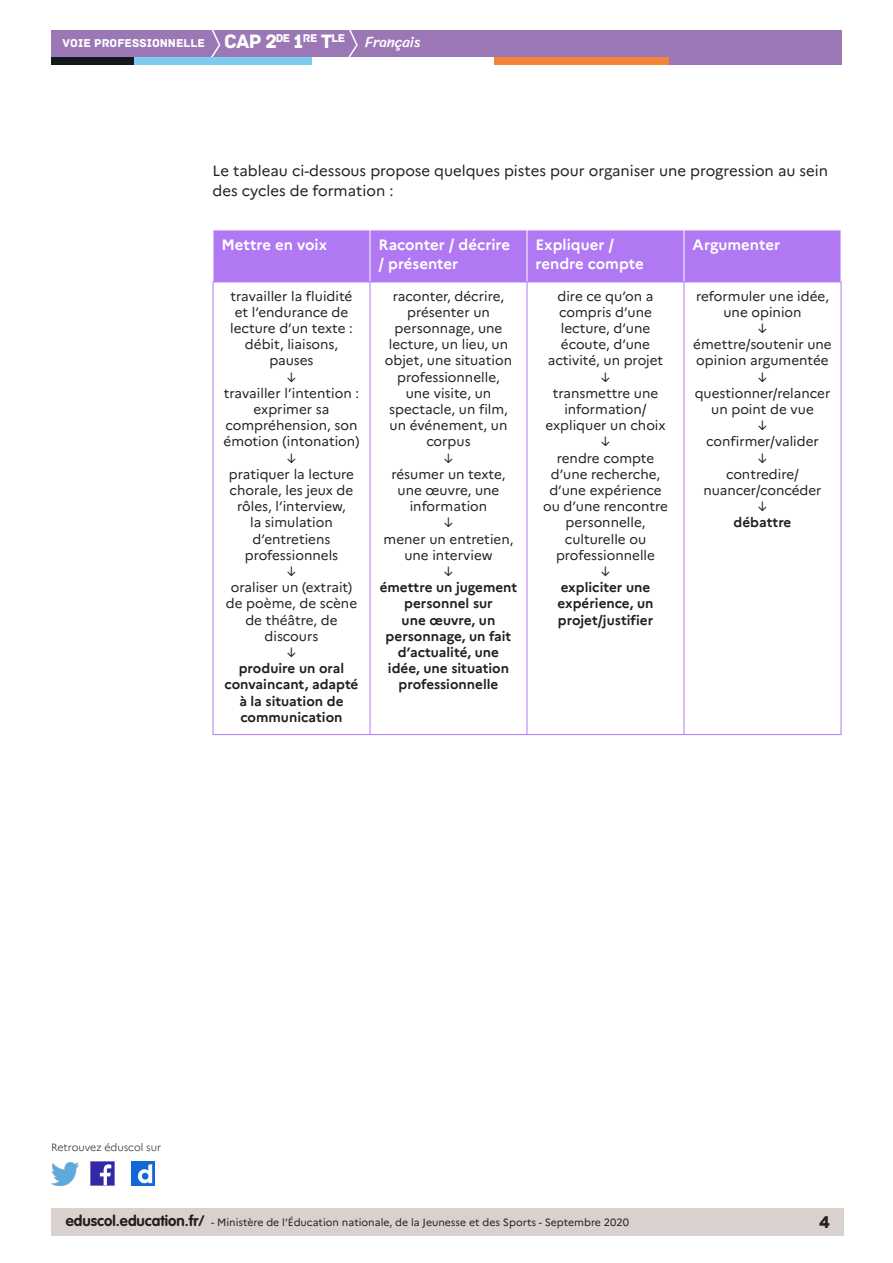
<style>
.page{position:relative;width:893px;height:1263px;background:#fff}
.page>*{position:absolute;margin:0;border:0;box-sizing:border-box;transform-origin:0 0}
.t1{font:18px "Archive";color:#231f20}
.Texte_courant{font:15px/19.5px "Marianne";color:#231f20}
.Entête_L1{font:700 15px/19.5px "Marianne";color:#fff}
.t2{font:15px "Sriracha";color:#fff}
.Corps{font:13.5px/16.2px "Marianne";color:#231f20;text-align:center}
.Corps-2{font:700 13.5px/16.2px "Marianne";color:#231f20;text-align:center}
.t3{font:12px "Archive";color:#fff}
.t4{font:11.85px "Archive";color:#fff}
.t5{font:10.5px "Marianne";color:#231f20}
.t6{font:300 10.5px "Marianne";color:#231f20}
.s1{font-size:20.4px}
.s2{font-family:"VAG Rounded Std";font-weight:700;font-size:15px}
</style>
<div class="page">
<div style="left:51px;top:1209px;width:792px;height:27px;background:#d8d1ce"></div>
<img style="left:91px;top:1162px;width:23px;height:23px">
<img style="left:51px;top:1163px;width:28px;height:22px">
<img style="left:132px;top:1162px;width:22px;height:23px">
<div style="left:51px;top:30px;width:791px;height:27px;background:#9b77b5"></div>
<svg style="left:211px;top:30px;width:10px;height:27px"></svg>
<svg style="left:348px;top:30px;width:10px;height:27px"></svg>
<div style="left:133px;top:57px;width:179px;height:8px;background:#7dcbf1"></div>
<div style="left:51px;top:57px;width:82px;height:8px;background:#141a1c"></div>
<div style="left:667px;top:57px;width:175px;height:8px;background:#9b77b5"></div>
<div style="left:494px;top:57px;width:175px;height:8px;background:#f48437"></div>
<div style="left:214px;top:231px;width:627px;height:51px;background:#b078f2"></div>
<svg style="left:369px;top:283px;width:472px;height:451px"></svg>
<hr style="left:370px;top:230px;width:1px;height:52px;background:#fff">
<hr style="left:527px;top:230px;width:1px;height:52px;background:#fff">
<hr style="left:684px;top:230px;width:1px;height:52px;background:#fff">
<hr style="left:370px;top:282px;width:1px;height:452px;background:#b078f2">
<hr style="left:527px;top:282px;width:1px;height:452px;background:#b078f2">
<hr style="left:684px;top:282px;width:1px;height:452px;background:#b078f2">
<hr style="left:213px;top:282px;width:1px;height:452px;background:#b078f2">
<hr style="left:841px;top:282px;width:1px;height:452px;background:#b078f2">
<hr style="left:213px;top:734px;width:157px;height:1px;background:#b078f2">
<hr style="left:370px;top:734px;width:157px;height:1px;background:#b078f2">
<hr style="left:527px;top:734px;width:157px;height:1px;background:#b078f2">
<hr style="left:684px;top:734px;width:157px;height:1px;background:#b078f2">
<hr style="left:213px;top:282px;width:157px;height:1px;background:#b078f2">
<hr style="left:370px;top:282px;width:157px;height:1px;background:#b078f2">
<hr style="left:527px;top:282px;width:157px;height:1px;background:#b078f2">
<hr style="left:684px;top:282px;width:157px;height:1px;background:#b078f2">
<p class="t4" style="left:276px;top:31px;width:71px">DE <span class="s1">1</span>RE <span class="s1">T</span>LE</p>
<p class="t3" style="left:63px;top:36px;width:216px">VOIE PROFESSIONNELLE <span class="s1">CAP 2</span></p>
<p class="t2" style="left:365px;top:33px;width:57px">Français</p>
<p class="Texte_courant" style="left:213px;top:161px;width:617px">Le tableau ci-dessous propose quelques pistes pour organiser une progression au sein des cycles de formation :</p>
<p class="Entête_L1" style="left:221px;top:235px;width:107px">Mettre en voix</p>
<p class="Entête_L1" style="left:378px;top:235px;width:133px">Raconter / décrire / présenter</p>
<p class="Entête_L1" style="left:535px;top:235px;width:110px">Expliquer / rendre compte</p>
<p class="Entête_L1" style="left:692px;top:235px;width:89px">Argumenter</p>
<p class="Corps" style="left:230px;top:288px;width:124px">travailler la fluidité et l’endurance de lecture d’un texte : débit, liaisons, pauses</p>
<p class="Corps" style="left:286px;top:369px;width:12px">↓</p>
<p class="Corps" style="left:223px;top:385px;width:137px">travailler l’intention : exprimer sa compréhension, son émotion (intonation)</p>
<p class="Corps" style="left:286px;top:450px;width:12px">↓</p>
<p class="Corps" style="left:229px;top:466px;width:127px">pratiquer la lecture chorale, les jeux de rôles, l’interview,<br>la simulation d’entretiens professionnels</p>
<p class="Corps" style="left:286px;top:563px;width:12px">↓</p>
<p class="Corps" style="left:226px;top:579px;width:133px">oraliser un (extrait) de poème, de scène de théâtre, de discours</p>
<p class="Corps" style="left:286px;top:644px;width:12px">↓</p>
<p class="Corps-2" style="left:225px;top:660px;width:135px">produire un oral convaincant, adapté à la situation de communication</p>
<p class="Corps" style="left:385px;top:288px;width:129px">raconter, décrire, présenter un personnage, une lecture, un lieu, un objet, une situation professionnelle, une visite, un spectacle, un film, un événement, un corpus</p>
<p class="Corps" style="left:443px;top:450px;width:12px">↓</p>
<p class="Corps" style="left:391px;top:466px;width:116px">résumer un texte, une œuvre, une information</p>
<p class="Corps" style="left:443px;top:514px;width:12px">↓</p>
<p class="Corps" style="left:384px;top:531px;width:131px">mener un entretien, une interview</p>
<p class="Corps" style="left:443px;top:563px;width:12px">↓</p>
<p class="Corps-2" style="left:380px;top:579px;width:139px">émettre un jugement personnel sur<br>une œuvre, un personnage, un fait d’actualité, une<br>idée, une situation professionnelle</p>
<p class="Corps" style="left:548px;top:288px;width:117px">dire ce qu’on a compris d’une lecture, d’une écoute, d’une activité, un projet</p>
<p class="Corps" style="left:600px;top:369px;width:12px">↓</p>
<p class="Corps" style="left:553px;top:385px;width:107px">transmettre une information/</p>
<p class="Corps" style="left:545px;top:417px;width:122px">expliquer un choix</p>
<p class="Corps" style="left:600px;top:433px;width:12px">↓</p>
<p class="Corps" style="left:543px;top:450px;width:126px">rendre compte d’une recherche, d’une expérience ou d’une rencontre personnelle, culturelle ou professionnelle</p>
<p class="Corps" style="left:600px;top:563px;width:12px">↓</p>
<p class="Corps-2" style="left:558px;top:579px;width:97px;text-align:left">expliciter une expérience, un projet/justifier</p>
<p class="Corps" style="left:696px;top:288px;width:134px">reformuler une idée, une opinion</p>
<p class="Corps" style="left:757px;top:320px;width:12px">↓</p>
<p class="Corps" style="left:693px;top:336px;width:140px;text-align:left">émettre/soutenir une opinion argumentée</p>
<p class="Corps" style="left:757px;top:369px;width:12px">↓</p>
<p class="Corps" style="left:695px;top:385px;width:137px">questionner/relancer un point de vue</p>
<p class="Corps" style="left:757px;top:417px;width:12px">↓</p>
<p class="Corps" style="left:706px;top:433px;width:114px">confirmer/valider</p>
<p class="Corps" style="left:757px;top:450px;width:12px">↓</p>
<p class="Corps" style="left:726px;top:466px;width:74px">contredire/</p>
<p class="Corps" style="left:703px;top:482px;width:120px">nuancer/concéder</p>
<p class="Corps" style="left:757px;top:498px;width:12px">↓</p>
<p class="Corps-2" style="left:734px;top:514px;width:59px">débattre</p>
<p class="t6" style="left:51px;top:1141px;width:112px">Retrouvez éduscol sur</p>
<p class="t5" style="left:66px;top:1216px;width:565px"><span class="s2">eduscol.education.fr/</span> - Ministère de l’Éducation nationale, de la Jeunesse et des Sports - Septembre 2020</p>
<h1 class="t1" style="left:819px;top:1211px;width:13px">4</h1>
</div>
